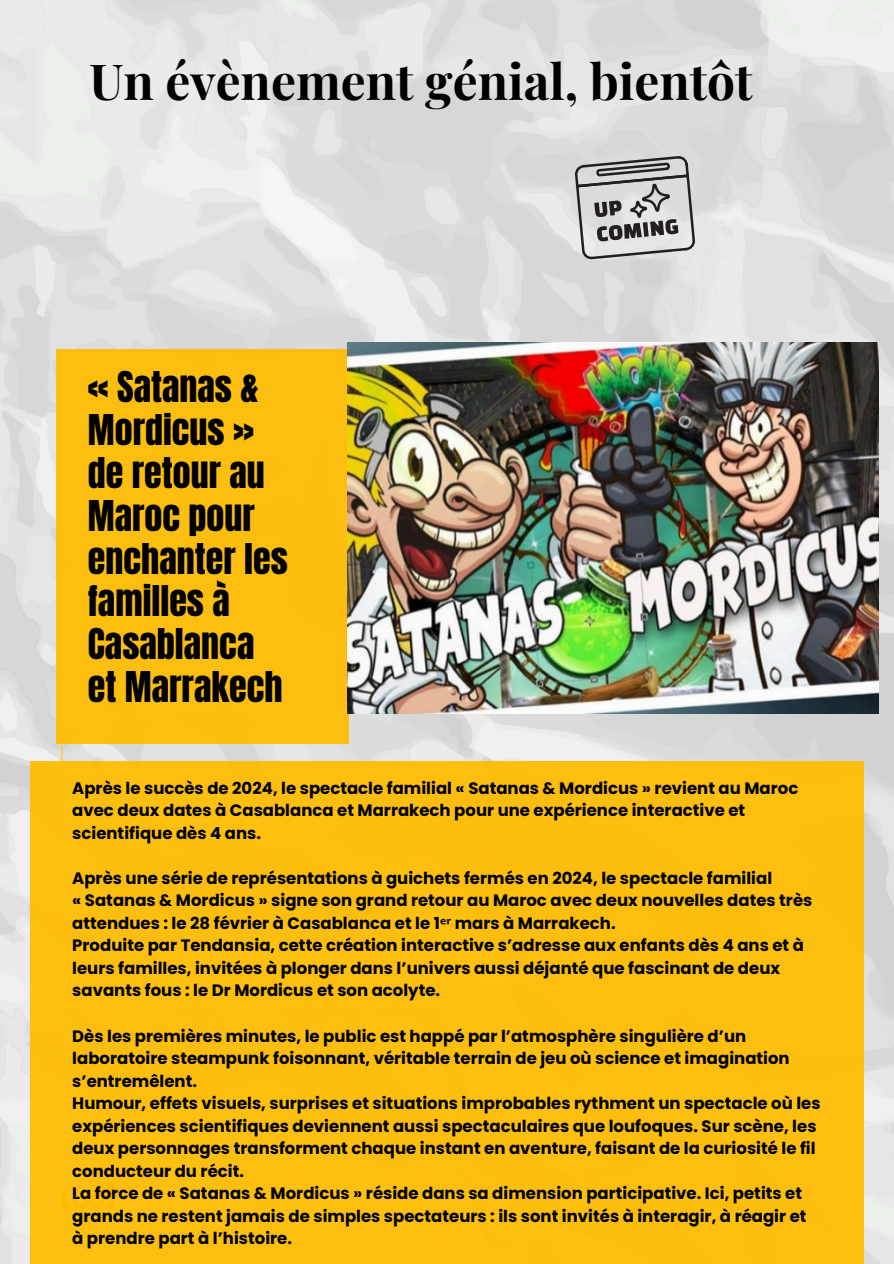
<style>
.page{position:relative;width:894px;height:1264px;background:#fff}
.page>*{position:absolute;margin:0;border:0;box-sizing:border-box;transform-origin:0 0}
.t1{font:700 49.5px "Playfair Display";color:#000}
.t2{font:36px/42.8px "Anton";color:#000}
.t3{font:700 16.5px/22.5px "Poppins";color:#000}
.s1{font-family:"Noto Sans"}
</style>
<div class="page">
<img style="left:0;top:0;width:893px;height:1263px">
<hr style="left:61px;top:467px;width:1px;height:711px;background:#fec70b">
<div style="left:56px;top:349px;width:293px;height:395px;background:#fcbe0f"></div>
<div style="left:31px;top:760px;width:831px;height:503px;background:#fcbe0f"></div>
<svg style="left:574px;top:156px;width:121px;height:104px;background:#b1b0b0"></svg>
<img style="left:347px;top:342px;width:530px;height:371px">
<h1 class="t1" style="left:89px;top:46px;width:664px">Un évènement génial, bientôt</h1>
<h2 class="t2" style="left:88px;top:366px;width:201px">« Satanas &amp;<br>Mordicus » de retour au<br>Maroc pour enchanter les familles à<br>Casablanca et Marrakech</h2>
<p class="t3" style="left:72px;top:776px;width:727px">Après le succès de 2024, le spectacle familial « Satanas &amp; Mordicus » revient au Maroc avec deux dates à Casablanca et Marrakech pour une expérience interactive et scientifique dès 4 ans.</p>
<p class="t3" style="left:72px;top:866px;width:741px">Après une série de représentations à guichets fermés en 2024, le spectacle familial<br>« Satanas &amp; Mordicus » signe son grand retour au Maroc avec deux nouvelles dates très attendues : le 28 février à Casablanca et le 1<span class="s1">ᵉʳ</span> mars à Marrakech.<br>Produite par Tendansia, cette création interactive s’adresse aux enfants dès 4 ans et à leurs familles, invitées à plonger dans l’univers aussi déjanté que fascinant de deux savants fous : le Dr Mordicus et son acolyte.</p>
<p class="t3" style="left:72px;top:1024px;width:749px">Dès les premières minutes, le public est happé par l’atmosphère singulière d’un laboratoire steampunk foisonnant, véritable terrain de jeu où science et imagination s’entremêlent.<br>Humour, effets visuels, surprises et situations improbables rythment un spectacle où les expériences scientifiques deviennent aussi spectaculaires que loufoques. Sur scène, les deux personnages transforment chaque instant en aventure, faisant de la curiosité le fil conducteur du récit.<br>La force de « Satanas &amp; Mordicus » réside dans sa dimension participative. Ici, petits et grands ne restent jamais de simples spectateurs : ils sont invités à interagir, à réagir et à prendre part à l’histoire.</p>
</div>
